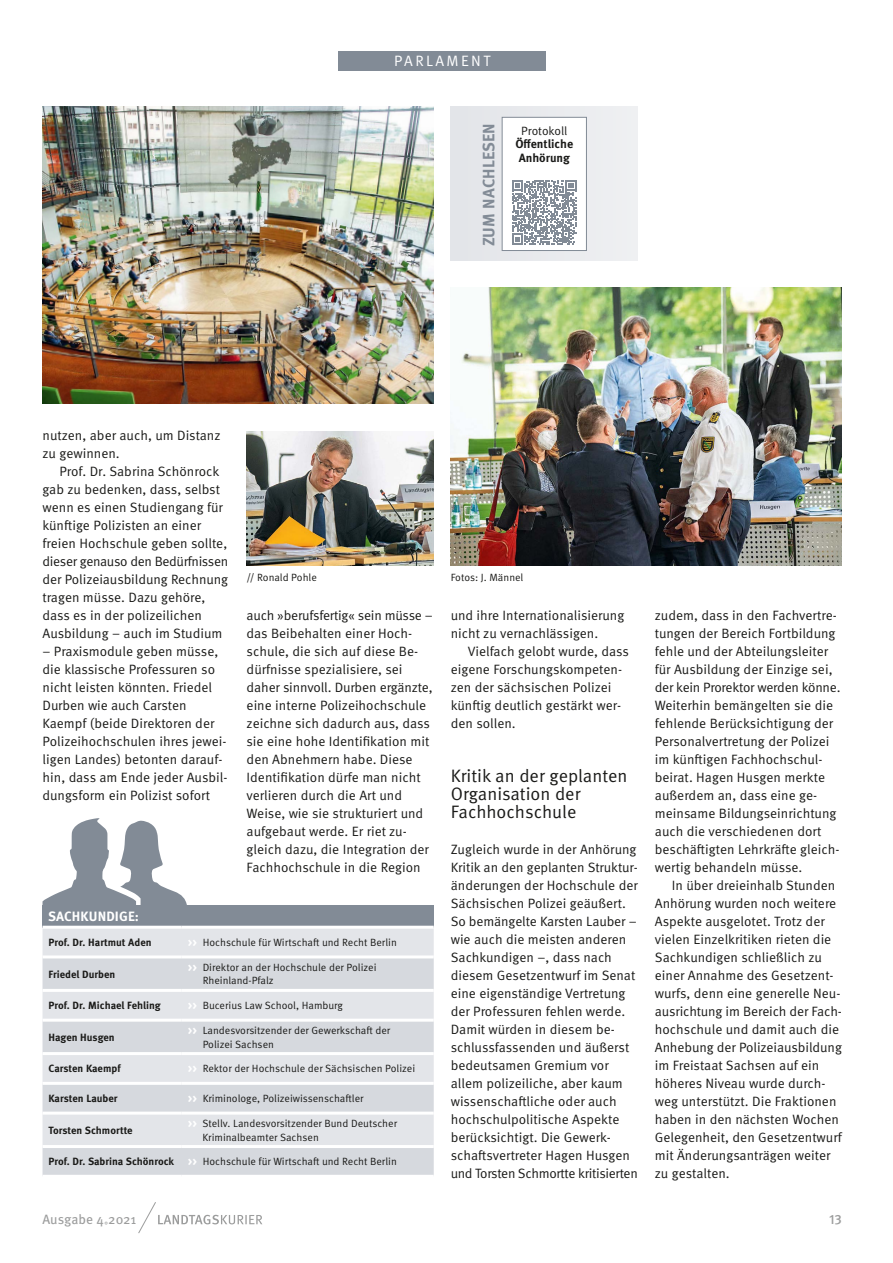
<style>
.page{position:relative;width:893px;height:1263px;background:#fff}
.page>*{position:absolute;margin:0;border:0;box-sizing:border-box;transform-origin:0 0}
.t1{font:18px/18px "Meta Pro Norm";color:#1a1a18}
.t2{font:700 16.5px "Meta Pro";letter-spacing:.005em;color:#828b96}
.t3{font:15px "Meta Pro Norm";letter-spacing:.16em;color:#fff}
.t4{font:13.5px/18px "Meta Pro Norm";color:#1a1a18}
.t5{font:13.5px "Meta Pro";color:#9c9d9d}
.t6{font:700 13.5px "Meta Pro";letter-spacing:.01em;color:#fff}
.t7{font:500 13.5px "Meta Pro";color:#9c9d9d}
.t8{font:700 12px/13.5px "Meta Pro";color:#1a1a18;text-align:center}
.t9{font:10.5px/13.5px "Meta Pro Norm";color:#1a1a18}
.t10{font:700 10.5px "Meta Pro";color:#1a1a18}
.s1{font-family:"Meta Pro Norm";font-weight:400}
.s2{font-family:"Meta Pro";font-weight:900;color:#fff}
</style>
<div class="page">
<div style="left:43px;top:905px;width:391px;height:22px;background:#828b96"></div>
<div style="left:43px;top:929px;width:391px;height:26px;background:#e3e5e9"></div>
<svg style="left:43px;top:958px;width:391px;height:217px;background:#dbdee2"></svg>
<hr style="left:43px;top:989px;width:139px;height:3px;background:#fff">
<hr style="left:182px;top:989px;width:252px;height:3px;background:#fff">
<hr style="left:43px;top:1019px;width:139px;height:3px;background:#fff">
<hr style="left:182px;top:1019px;width:252px;height:3px;background:#fff">
<hr style="left:43px;top:1052px;width:139px;height:3px;background:#fff">
<hr style="left:182px;top:1052px;width:252px;height:3px;background:#fff">
<hr style="left:43px;top:1082px;width:139px;height:3px;background:#fff">
<hr style="left:182px;top:1082px;width:252px;height:3px;background:#fff">
<hr style="left:43px;top:1111px;width:139px;height:3px;background:#fff">
<hr style="left:182px;top:1111px;width:252px;height:3px;background:#fff">
<hr style="left:43px;top:1145px;width:139px;height:3px;background:#fff">
<hr style="left:182px;top:1145px;width:252px;height:3px;background:#fff">
<hr style="left:43px;top:926px;width:139px;height:3px;background:#fff">
<hr style="left:182px;top:926px;width:252px;height:3px;background:#fff">
<svg style="left:43px;top:818px;width:144px;height:87px"></svg>
<div style="left:451px;top:106px;width:187px;height:155px;background:#e3e5e9"></div>
<div style="left:502px;top:117px;width:84px;height:133px;background:#fff"></div>
<svg style="left:512px;top:180px;width:64px;height:65px"></svg>
<div style="left:502px;top:117px;width:85px;height:134px;border:1px solid #828b96"></div>
<img style="left:43px;top:106px;width:391px;height:298px">
<img style="left:451px;top:287px;width:391px;height:279px">
<img style="left:247px;top:432px;width:187px;height:134px">
<svg style="left:138px;top:1202px;width:124px;height:32px"></svg>
<div style="left:338px;top:51px;width:208px;height:20px;background:#828b96"></div>
<p class="t3" style="left:394px;top:50px;width:98px">PARLAMENT</p>
<h4 class="t2" style="left:476px;top:246px;width:125px;rotate:-90deg">ZUM NACHLESEN</h4>
<p class="t8" style="left:515px;top:123px;width:59px"><span class="s1">Protokoll<br></span>Öffentliche<br>Anhörung</p>
<p class="t4" style="left:43px;top:425px;width:180px">nutzen, aber auch, um Distanz zu gewinnen.</p>
<p class="t4" style="left:43px;top:461px;width:187px;text-indent:17px">Prof. Dr. Sabrina Schönrock gab zu bedenken, dass, selbst wenn es einen Studiengang für künftige Polizisten an einer freien Hochschule geben sollte, dieser genauso den Bedürfnissen der Polizeiausbildung Rechnung tragen müsse. Dazu gehöre, dass es in der polizeilichen<br>Ausbildung – auch im Studium</p>
<p class="t4" style="left:43px;top:641px;width:186px">– Praxismodule geben müsse, die klassische Professuren so nicht leisten könnten. Friedel<br>Durben wie auch Carsten<br>Kaempf (beide Direktoren der<br>Polizeihochschulen ihres jewei&shy;ligen Landes) betonten darauf&shy;hin, dass am Ende jeder Ausbil&shy;dungsform ein Polizist sofort</p>
<p class="t9" style="left:247px;top:570px;width:72px">// Ronald Pohle</p>
<p class="t9" style="left:451px;top:570px;width:74px">Fotos: J. Männel</p>
<p class="t4" style="left:451px;top:605px;width:175px">und ihre Internationalisierung nicht zu vernachlässigen.</p>
<p class="t4" style="left:451px;top:641px;width:180px;text-indent:17px">Vielfach gelobt wurde, dass eigene Forschungskompeten&shy;zen der sächsischen Polizei künftig deutlich gestärkt wer&shy;den sollen.</p>
<p class="t4" style="left:247px;top:605px;width:188px">auch »berufsfertig« sein müsse – das Beibehalten einer Hoch&shy;schule, die sich auf diese Be&shy;dürfnisse spezialisiere, sei daher sinnvoll. Durben ergänzte, eine interne Polizeihochschule zeichne sich dadurch aus, dass sie eine hohe Identifikation mit den Abnehmern habe. Diese<br>Identifikation dürfe man nicht verlieren durch die Art und<br>Weise, wie sie strukturiert und aufgebaut werde. Er riet zu&shy;gleich dazu, die Integration der<br>Fachhochschule in die Region</p>
<h3 class="t1" style="left:451px;top:765px;width:178px">Kritik an der geplanten<br>Organisation der<br>Fachhochschule</h3>
<p class="t4" style="left:451px;top:839px;width:189px">Zugleich wurde in der Anhörung<br>Kritik an den geplanten Struktur&shy;änderungen der Hochschule der<br>Sächsischen Polizei geäußert.<br>So bemängelte Karsten Lauber – wie auch die meisten anderen<br>Sachkundigen –, dass nach diesem Gesetzentwurf im Senat eine eigenständige Vertretung der Professuren fehlen werde.<br>Damit würden in diesem be&shy;schlussfassenden und äußerst bedeutsamen Gremium vor allem polizeiliche, aber kaum wissenschaftliche oder auch hochschulpolitische Aspekte berücksichtigt. Die Gewerk&shy;schaftsvertreter Hagen Husgen und Torsten Schmortte kritisierten</p>
<h3 class="t6" style="left:48px;top:906px;width:92px">SACHKUNDIGE:</h3>
<p class="t10" style="left:49px;top:934px;width:105px">Prof. Dr. Hartmut Aden</p>
<p class="t9" style="left:188px;top:935px;width:211px"><span class="s2">&gt;&gt;</span> Hochschule für Wirtschaft und Recht Berlin</p>
<p class="t10" style="left:49px;top:966px;width:68px">Friedel Durben</p>
<p class="t9" style="left:203px;top:960px;width:175px;text-indent:-15px"><span class="s2">&gt;&gt;</span> Direktor an der Hochschule der Polizei<br>Rheinland-Pfalz</p>
<p class="t10" style="left:49px;top:997px;width:114px">Prof. Dr. Michael Fehling</p>
<p class="t9" style="left:188px;top:998px;width:157px"><span class="s2">&gt;&gt;</span> Bucerius Law School, Hamburg</p>
<p class="t10" style="left:49px;top:1029px;width:68px">Hagen Husgen</p>
<p class="t9" style="left:203px;top:1023px;width:189px;text-indent:-15px"><span class="s2">&gt;&gt;</span> Landesvorsitzender der Gewerkschaft der<br>Polizei Sachsen</p>
<p class="t10" style="left:49px;top:1060px;width:74px">Carsten Kaempf</p>
<p class="t9" style="left:188px;top:1061px;width:229px"><span class="s2">&gt;&gt;</span> Rektor der Hochschule der Sächsischen Polizei</p>
<p class="t10" style="left:49px;top:1090px;width:71px">Karsten Lauber</p>
<p class="t9" style="left:188px;top:1091px;width:177px"><span class="s2">&gt;&gt;</span> Kriminologe, Polizeiwissenschaftler</p>
<p class="t10" style="left:49px;top:1122px;width:86px">Torsten Schmortte</p>
<p class="t9" style="left:202px;top:1116px;width:196px;text-indent:-15px"><span class="s2">&gt;&gt;</span> Stellv. Landesvorsitzender Bund Deutscher<br>Kriminalbeamter Sachsen</p>
<p class="t10" style="left:49px;top:1153px;width:127px">Prof. Dr. Sabrina Schönrock</p>
<p class="t9" style="left:188px;top:1154px;width:211px"><span class="s2">&gt;&gt;</span> Hochschule für Wirtschaft und Recht Berlin</p>
<p class="t4" style="left:655px;top:605px;width:187px">zudem, dass in den Fachvertre&shy;tungen der Bereich Fortbildung fehle und der Abteilungsleiter für Ausbildung der Einzige sei, der kein Prorektor werden könne.<br>Weiterhin bemängelten sie die fehlende Berücksichtigung der<br>Personalvertretung der Polizei im künftigen Fachhochschul&shy;beirat. Hagen Husgen merkte außerdem an, dass eine ge&shy;meinsame Bildungseinrichtung auch die verschiedenen dort beschäftigten Lehrkräfte gleich&shy;wertig behandeln müsse.</p>
<p class="t4" style="left:655px;top:875px;width:189px;text-indent:17px">In über dreieinhalb Stunden<br>Anhörung wurden noch weitere<br>Aspekte ausgelotet. Trotz der vielen Einzelkritiken rieten die<br>Sachkundigen schließlich zu einer Annahme des Gesetzent&shy;wurfs, denn eine generelle Neu&shy;ausrichtung im Bereich der Fach&shy;hochschule und damit auch die<br>Anhebung der Polizeiausbildung im Freistaat Sachsen auf ein höheres Niveau wurde durch&shy;weg unterstützt. Die Fraktionen haben in den nächsten Wochen<br>Gelegenheit, den Gesetzentwurf mit Änderungsanträgen weiter zu gestalten.</p>
<p class="t5" style="left:43px;top:1209px;width:95px">Ausgabe 4 2021</p>
<p class="t7" style="left:829px;top:1209px;width:14px">13</p>
<p class="t5" style="left:104px;top:1217px;width:6px">˚</p>
</div>
